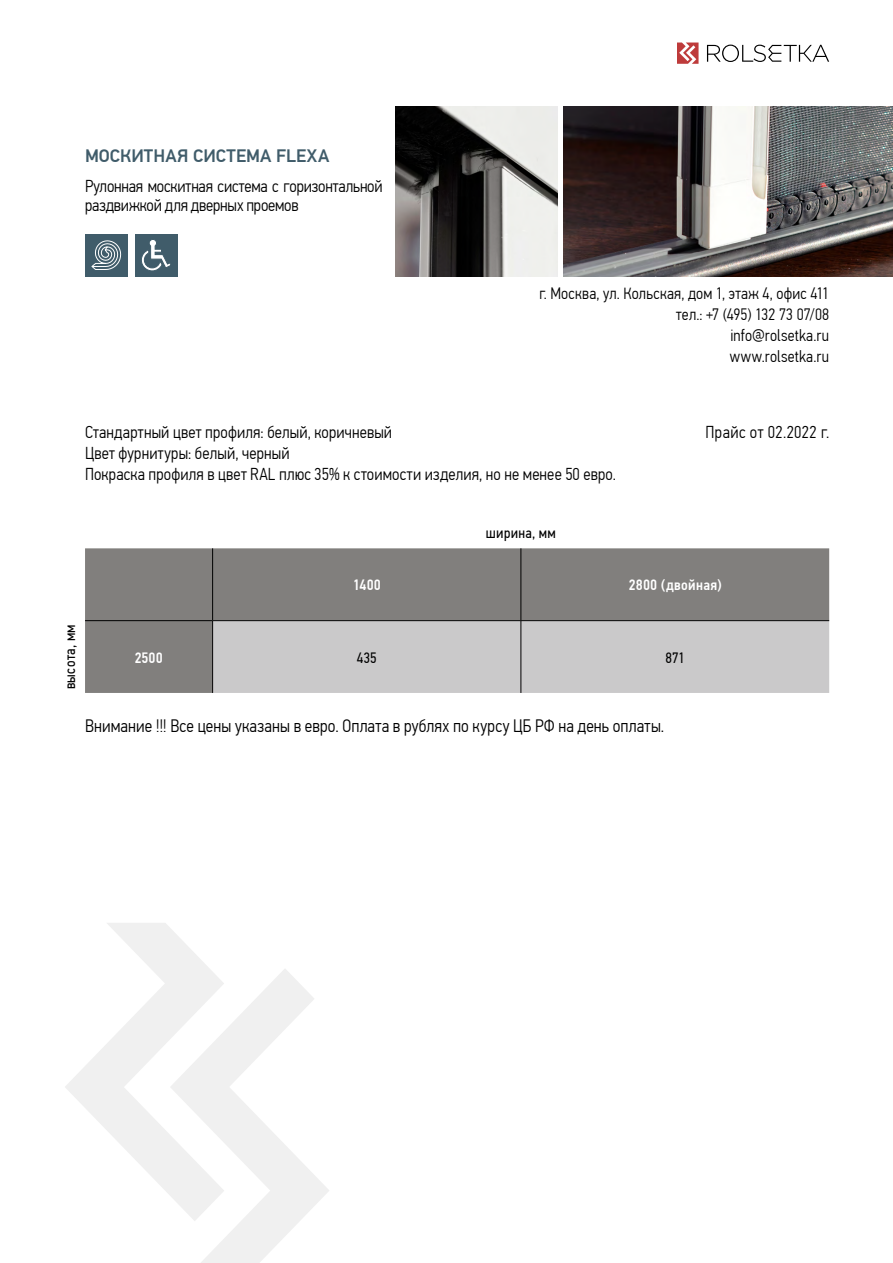
<style>
.page{position:relative;width:893px;height:1263px;background:#fff}
.page>*{position:absolute;margin:0;border:0;box-sizing:border-box;transform-origin:0 0}
.t1{font:300 18px "PF Din Text Cond Pro";letter-spacing:.005em;color:#000}
.t2{font:500 18px "PF Din Text Pro";letter-spacing:.005em;color:#405c6a}
.t3{font:300 17.25px/21px "PF Din Text Cond Pro";letter-spacing:.005em;color:#000}
.t4{font:300 17.25px "PF Din Text Cond Pro";letter-spacing:.025em;color:#000}
.t5{font:300 16.5px/21px "PF Din Text Cond Pro";letter-spacing:.01em;color:#000;text-align:right}
.t6{font:15px "PF Din Text Cond Pro";letter-spacing:.02em;color:#000}
.t7{font:500 15px "PF Din Text Cond Pro";letter-spacing:.015em;color:#fff}
</style>
<div class="page">
<svg style="left:677px;top:43px;width:21px;height:21px"></svg>
<svg style="left:707px;top:45px;width:122px;height:17px"></svg>
<svg style="left:65px;top:923px;width:144px;height:272px"></svg>
<svg style="left:170px;top:968px;width:159px;height:295px"></svg>
<div style="left:85px;top:548px;width:744px;height:145px;background:#817f7d"></div>
<div style="left:213px;top:621px;width:616px;height:72px;background:#cac9ca"></div>
<hr style="left:212px;top:548px;width:1px;height:72px;background:#000">
<hr style="left:521px;top:548px;width:1px;height:72px;background:#000">
<hr style="left:85px;top:620px;width:128px;height:1px;background:#000">
<hr style="left:213px;top:620px;width:308px;height:1px;background:#000">
<hr style="left:212px;top:621px;width:1px;height:72px;background:#000">
<hr style="left:521px;top:620px;width:308px;height:1px;background:#000">
<hr style="left:521px;top:621px;width:1px;height:72px;background:#000">
<div style="left:135px;top:234px;width:43px;height:42px;background:#405c6a"></div>
<svg style="left:141px;top:240px;width:30px;height:31px"></svg>
<div style="left:85px;top:234px;width:43px;height:42px;background:#405c6a"></div>
<svg style="left:91px;top:240px;width:30px;height:30px"></svg>
<img style="left:563px;top:106px;width:330px;height:170px">
<img style="left:395px;top:106px;width:162px;height:170px">
<p class="t2" style="left:85px;top:145px;width:246px">МОСКИТНАЯ СИСТЕМА FLEXA</p>
<p class="t3" style="left:85px;top:176px;width:299px;line-height:19.5px">Рулонная москитная система с горизонтальной раздвижкой для дверных проемов</p>
<p class="t5" style="left:539px;top:282px;width:291px">г. Москва, ул. Кольская, дом 1, этаж 4, офис 411 тел.: +7 (495) 132 73 07/08<br>info@rolsetka.ru<br>www.rolsetka.ru</p>
<p class="t3" style="left:85px;top:422px;width:532px">Стандартный цвет профиля: белый, коричневый<br>Цвет фурнитуры: белый, черный<br>Покраска профиля в цвет RAL плюс 35% к стоимости изделия, но не менее 50 евро.</p>
<p class="t4" style="left:705px;top:422px;width:125px">Прайс от 02.2022 г.</p>
<p class="t6" style="left:486px;top:524px;width:71px">ширина, мм</p>
<p class="t7" style="left:353px;top:576px;width:30px">1400</p>
<p class="t7" style="left:629px;top:576px;width:94px">2800 (двойная)</p>
<p class="t6" style="left:61px;top:689px;width:67px;rotate:-90deg">высота, мм</p>
<p class="t7" style="left:135px;top:648px;width:29px">2500</p>
<p class="t6" style="left:357px;top:648px;width:22px">435</p>
<p class="t6" style="left:665px;top:648px;width:21px">871</p>
<p class="t1" style="left:85px;top:715px;width:581px">Внимание !!! Все цены указаны в евро. Оплата в рублях по курсу ЦБ РФ на день оплаты.</p>
</div>
